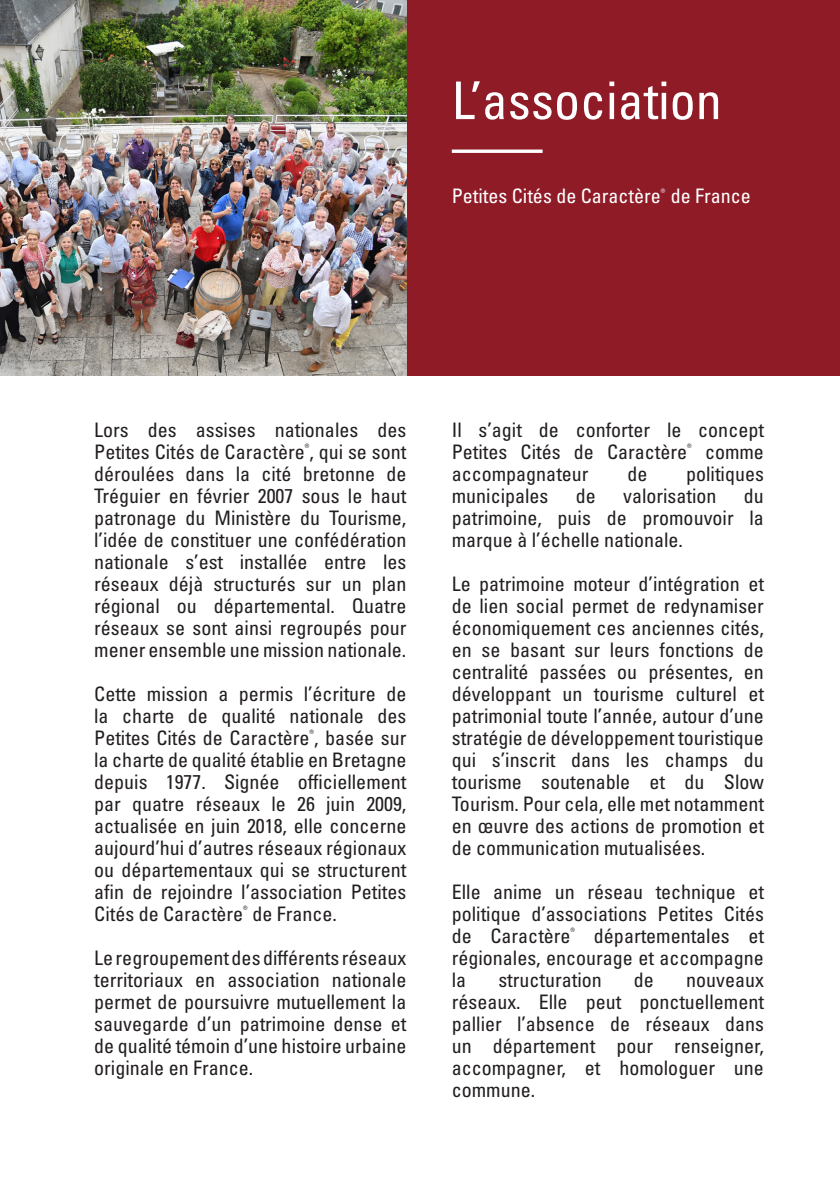
<style>
.page{position:relative;width:840px;height:1191px;background:#fff}
.page>*{position:absolute;margin:0;border:0;box-sizing:border-box;transform-origin:0 0}
.t1{font:condensed 52px "Univers LTCYR 57";color:#fff}
.t2{font:condensed 20px/22px "Univers LTCYR 57";color:#231f20;text-align:justify}
.t3{font:condensed 20px "Univers LTCYR 57";color:#fff}
</style>
<div class="page">
<div style="left:406px;top:0;width:433px;height:375px;background:#8f1b27"></div>
<svg style="left:451px;top:149px;width:91px;height:4px"></svg>
<img style="left:0;top:0;width:406px;height:375px">
<p class="t1" style="left:451px;top:68px;width:271px">L’association</p>
<p class="t3" style="left:451px;top:183px;width:300px">Petites Cités de Caractère<sup>®</sup> de France</p>
<p class="t2" style="left:94px;top:418px;width:313px">Lors des assises nationales des Petites Cités de Caractère<sup>®</sup>, qui se sont déroulées dans la cité bretonne de Tréguier en février 2007 sous le haut patronage du Ministère du Tourisme, l’idée de constituer une confédération nationale s’est installée entre les réseaux déjà structurés sur un plan régional ou départemental. Quatre réseaux se sont ainsi regroupés pour mener ensemble une mission nationale.</p>
<p class="t2" style="left:94px;top:682px;width:313px">Cette mission a permis l’écriture de la charte de qualité nationale des Petites Cités de Caractère<sup>®</sup>, basée sur la charte de qualité établie en Bretagne depuis 1977. Signée officiellement par quatre réseaux le 26 juin 2009, actualisée en juin 2018, elle concerne aujourd’hui d’autres réseaux régionaux ou départementaux qui se structurent afin de rejoindre l’association Petites Cités de Caractère<sup>®</sup> de France.</p>
<p class="t2" style="left:94px;top:946px;width:313px">Le regroupement des différents réseaux territoriaux en association nationale permet de poursuivre mutuellement la sauvegarde d’un patrimoine dense et de qualité témoin d’une histoire urbaine originale en France.</p>
<p class="t2" style="left:451px;top:418px;width:313px">Il s’agit de conforter le concept Petites Cités de Caractère<sup>®</sup> comme accompagnateur</p>
<p class="t2" style="left:627px;top:462px;width:21px">de</p>
<p class="t2" style="left:685px;top:462px;width:79px">politiques</p>
<p class="t2" style="left:451px;top:484px;width:313px;text-indent:292px">du patrimoine, puis de promouvoir la marque à l’échelle nationale.</p>
<p class="t2" style="left:451px;top:572px;width:313px">Le patrimoine moteur d’intégration et de lien social permet de redynamiser économiquement ces anciennes cités, en se basant sur leurs fonctions de centralité passées ou présentes, en développant un tourisme culturel et patrimonial toute l’année, autour d’une stratégie de développement touristique qui s’inscrit dans les champs du tourisme soutenable et du Slow Tourism. Pour cela, elle met notamment en œuvre des actions de promotion et de communication mutualisées.</p>
<p class="t2" style="left:451px;top:880px;width:313px">Elle anime un réseau technique et politique d’associations Petites Cités de Caractère<sup>®</sup> départementales et régionales, encourage et accompagne la</p>
<p class="t2" style="left:451px;top:484px;width:98px">municipales</p>
<p class="t2" style="left:575px;top:484px;width:21px">de</p>
<p class="t2" style="left:622px;top:484px;width:95px">valorisation</p>
<p class="t2" style="left:498px;top:968px;width:105px">structuration</p>
<p class="t2" style="left:633px;top:968px;width:21px">de</p>
<p class="t2" style="left:451px;top:968px;width:313px;text-indent:234px">nouveaux réseaux. Elle peut ponctuellement pallier l’absence de réseaux dans un département pour renseigner, accompagner, et homologuer une commune.</p>
</div>
